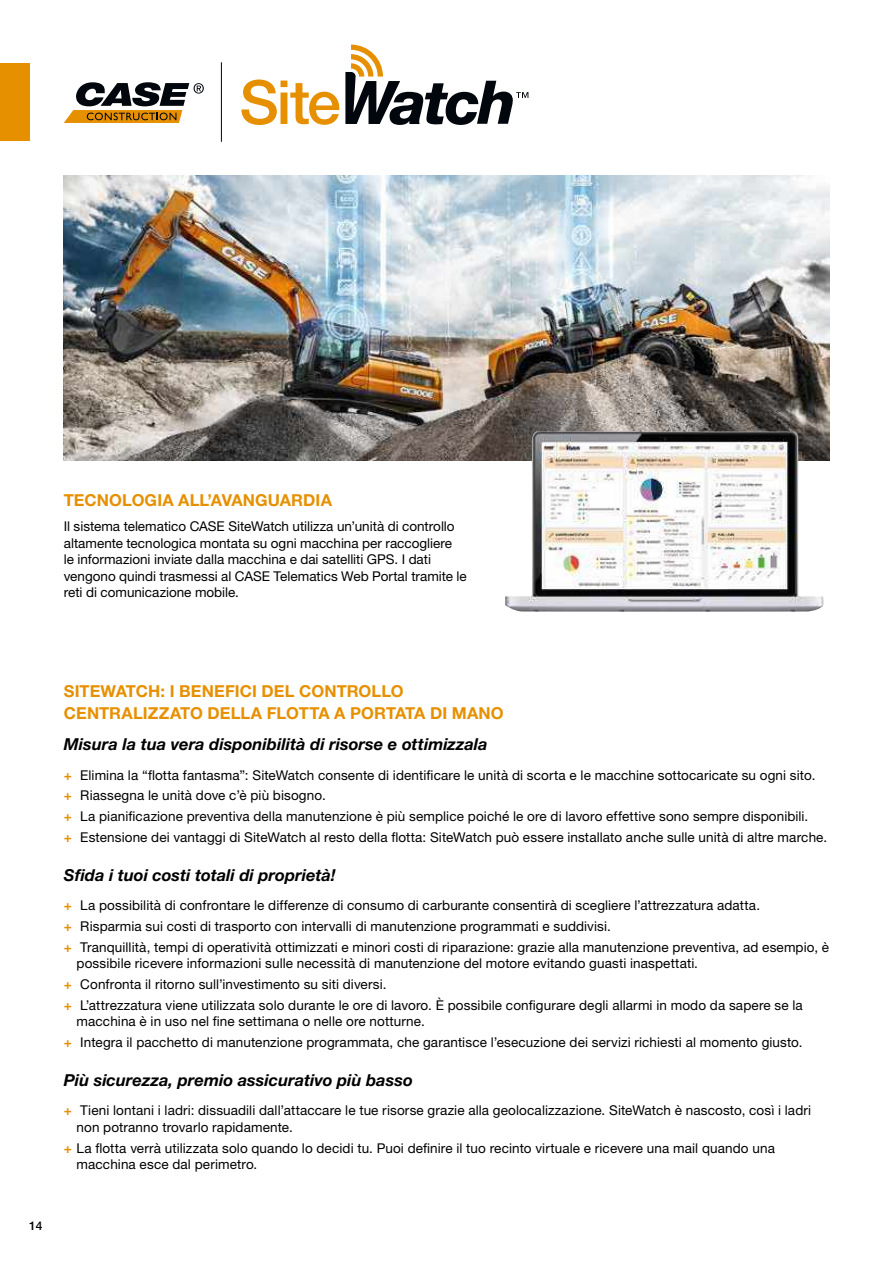
<style>
.page{position:relative;width:893px;height:1263px;background:#fff}
.page>*{position:absolute;margin:0;border:0;box-sizing:border-box;transform-origin:0 0}
.t1{font:italic 700 16.5px "Helvetica Neue LT Pro";color:#000}
.t2{font:700 16.5px/22.5px "Helvetica Neue LT Pro";letter-spacing:.005em;color:#e69000}
.t3{font:13.5px/20.7px "Helvetica Neue LT Pro";letter-spacing:.01em;color:#000}
.t4{font:500 12px "Helvetica Neue LT Pro";color:#000}
.s1{font-weight:700;color:#e69000}
</style>
<div class="page">
<hr style="left:221px;top:62px;width:1px;height:80px;background:#02060d">
<svg style="left:64px;top:82px;width:140px;height:41px"></svg>
<svg style="left:241px;top:45px;width:287px;height:80px"></svg>
<div style="left:0;top:64px;width:30px;height:77px;background:#e69000"></div>
<img style="left:64px;top:175px;width:765px;height:286px">
<img style="left:505px;top:431px;width:319px;height:181px">
<p class="t2" style="left:64px;top:489px;width:270px">TECNOLOGIA ALL’AVANGUARDIA</p>
<p class="t3" style="left:64px;top:518px;width:404px;line-height:16.5px">Il sistema telematico CASE SiteWatch utilizza un’unità di controllo altamente tecnologica montata su ogni macchina per raccogliere<br>le informazioni inviate dalla macchina e dai satelliti GPS. I dati vengono quindi trasmessi al CASE Telematics Web Portal tramite le reti di comunicazione mobile.</p>
<p class="t4" style="left:29px;top:1218px;width:15px">14</p>
<p class="t2" style="left:64px;top:679px;width:441px">SITEWATCH: I BENEFICI DEL CONTROLLO<br>CENTRALIZZATO DELLA FLOTTA A PORTATA DI MANO</p>
<p class="t1" style="left:64px;top:734px;width:425px">Misura la tua vera disponibilità di risorse e ottimizzala</p>
<p class="t3" style="left:64px;top:764px;width:765px"><span class="s1">+</span> Elimina la “flotta fantasma”: SiteWatch consente di identificare le unità di scorta e le macchine sottocaricate su ogni sito.<br><span class="s1">+</span> Riassegna le unità dove c’è più bisogno.<br><span class="s1">+</span> La pianificazione preventiva della manutenzione è più semplice poiché le ore di lavoro effettive sono sempre disponibili.<br><span class="s1">+</span> Estensione dei vantaggi di SiteWatch al resto della flotta: SiteWatch può essere installato anche sulle unità di altre marche.</p>
<p class="t1" style="left:64px;top:865px;width:273px">Sfida i tuoi costi totali di proprietà!</p>
<p class="t3" style="left:64px;top:895px;width:767px"><span class="s1">+</span> La possibilità di confrontare le differenze di consumo di carburante consentirà di scegliere l’attrezzatura adatta.<br><span class="s1">+</span> Risparmia sui costi di trasporto con intervalli di manutenzione programmati e suddivisi.<br><span class="s1">+</span> Tranquillità, tempi di operatività ottimizzati e minori costi di riparazione: grazie alla manutenzione preventiva, ad esempio, è</p>
<p class="t3" style="left:64px;top:953px;width:740px;text-indent:13px">possibile ricevere informazioni sulle necessità di manutenzione del motore evitando guasti inaspettati.<br><span class="s1">+</span> Confronta il ritorno sull’investimento su siti diversi.<br><span class="s1">+</span> L’attrezzatura viene utilizzata solo durante le ore di lavoro. È possibile configurare degli allarmi in modo da sapere se la</p>
<p class="t3" style="left:64px;top:1011px;width:740px;text-indent:13px">macchina è in uso nel fine settimana o nelle ore notturne.<br><span class="s1">+</span> Integra il pacchetto di manutenzione programmata, che garantisce l’esecuzione dei servizi richiesti al momento giusto.</p>
<p class="t1" style="left:64px;top:1070px;width:351px">Più sicurezza, premio assicurativo più basso</p>
<p class="t3" style="left:77px;top:1102px;width:736px;line-height:16.5px;text-indent:-13px"><span class="s1">+</span> Tieni lontani i ladri: dissuadili dall’attaccare le tue risorse grazie alla geolocalizzazione. SiteWatch è nascosto, così i ladri non potranno trovarlo rapidamente.</p>
<p class="t3" style="left:77px;top:1139px;width:700px;line-height:16.5px;text-indent:-13px"><span class="s1">+</span> La flotta verrà utilizzata solo quando lo decidi tu. Puoi definire il tuo recinto virtuale e ricevere una mail quando una macchina esce dal perimetro.</p>
</div>
